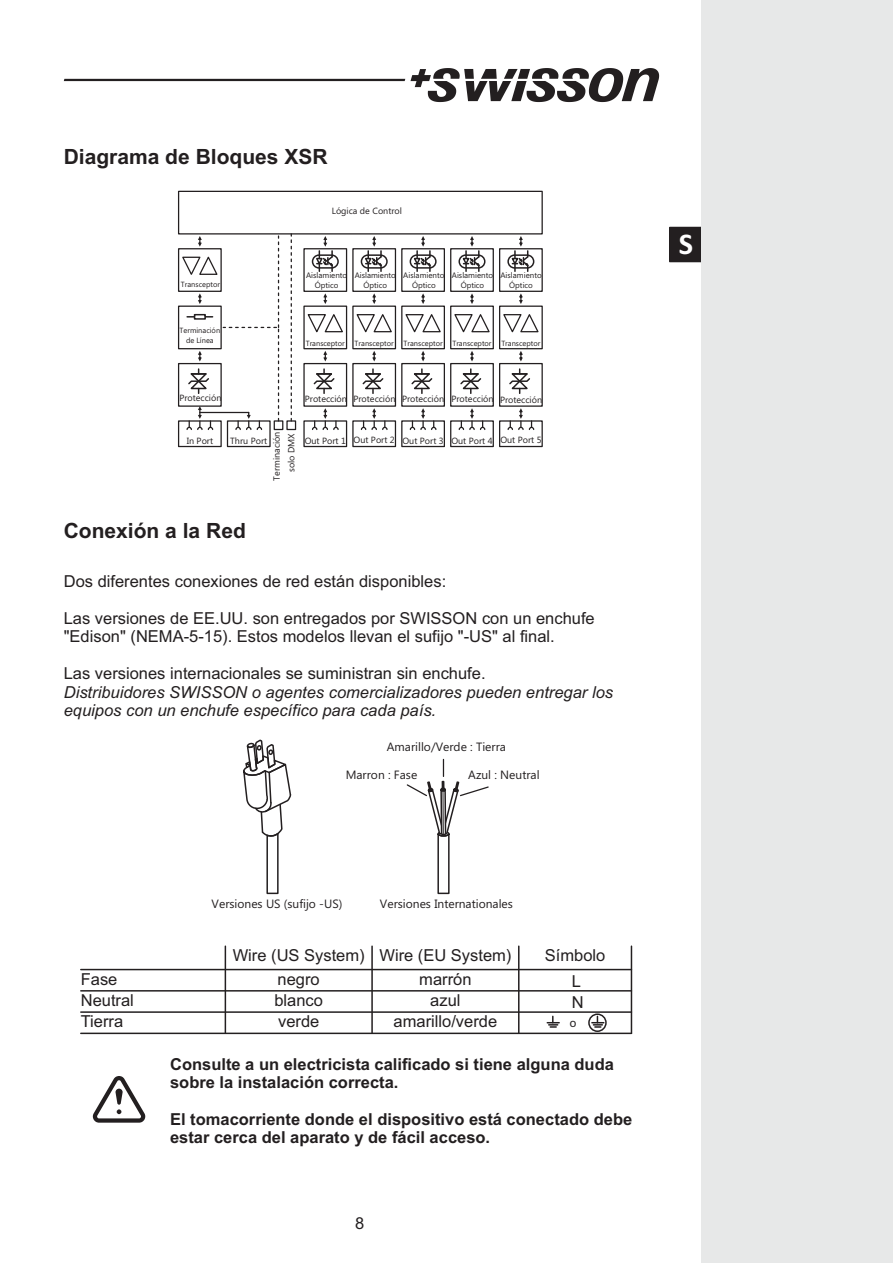
<style>
.page{position:relative;width:893px;height:1263px;background:#fff}
.page>*{position:absolute;margin:0;border:0;box-sizing:border-box;transform-origin:0 0}
.t1{font:700 30.3px "Calibri";color:#fff}
.t2{font:700 21px "Arial";color:#231f20}
.t3{font:16.5px/21.3px "Arial";color:#231f20}
.t4{font:700 16.5px/18.5px "Arial";color:#231f20}
.t5{font:italic 16.5px/18.5px "Arial";color:#231f20}
.t6{font:12px "Ebrima";color:#231f20}
.t7{font:11.7px "Arial";color:#231f20}
.t8{font:9px/14.9px "Ebrima";color:#231f20;text-align:right}
.t9{font:7.95px/10.5px "Ebrima";color:#231f20;text-align:center}
.t10{font:7.5px/10.1px "Ebrima";color:#231f20;text-align:center}
</style>
<div class="page">
<svg style="left:64px;top:68px;width:595px;height:34px"></svg>
<svg style="left:519px;top:351px;width:4px;height:10px"></svg>
<div style="left:499px;top:363px;width:44px;height:44px;border:1px solid #231f20"></div>
<svg style="left:509px;top:369px;width:21px;height:24px"></svg>
<div style="left:499px;top:306px;width:44px;height:43px;border:1px solid #231f20"></div>
<svg style="left:503px;top:314px;width:36px;height:19px"></svg>
<div style="left:499px;top:248px;width:44px;height:44px;border:1px solid #231f20"></div>
<svg style="left:519px;top:293px;width:4px;height:11px"></svg>
<div style="left:507px;top:254px;width:27px;height:15px;border:2px solid #231f20;border-radius:6px"></div>
<svg style="left:510px;top:236px;width:20px;height:35px"></svg>
<div style="left:178px;top:191px;width:365px;height:43px;border:1px solid #231f20"></div>
<svg style="left:470px;top:351px;width:4px;height:10px"></svg>
<svg style="left:421px;top:351px;width:4px;height:10px"></svg>
<svg style="left:372px;top:351px;width:4px;height:10px"></svg>
<svg style="left:323px;top:351px;width:4px;height:10px"></svg>
<div style="left:450px;top:363px;width:44px;height:44px;border:1px solid #231f20"></div>
<div style="left:401px;top:363px;width:44px;height:44px;border:1px solid #231f20"></div>
<div style="left:352px;top:363px;width:44px;height:44px;border:1px solid #231f20"></div>
<div style="left:303px;top:363px;width:44px;height:44px;border:1px solid #231f20"></div>
<svg style="left:460px;top:369px;width:22px;height:24px"></svg>
<svg style="left:411px;top:369px;width:22px;height:24px"></svg>
<svg style="left:362px;top:369px;width:22px;height:24px"></svg>
<svg style="left:313px;top:369px;width:22px;height:24px"></svg>
<div style="left:450px;top:306px;width:44px;height:43px;border:1px solid #231f20"></div>
<div style="left:401px;top:306px;width:44px;height:43px;border:1px solid #231f20"></div>
<div style="left:352px;top:306px;width:44px;height:43px;border:1px solid #231f20"></div>
<div style="left:303px;top:306px;width:44px;height:43px;border:1px solid #231f20"></div>
<svg style="left:454px;top:314px;width:36px;height:19px"></svg>
<svg style="left:405px;top:314px;width:36px;height:19px"></svg>
<svg style="left:356px;top:314px;width:36px;height:19px"></svg>
<svg style="left:307px;top:314px;width:36px;height:19px"></svg>
<div style="left:450px;top:248px;width:44px;height:44px;border:1px solid #231f20"></div>
<div style="left:401px;top:248px;width:44px;height:44px;border:1px solid #231f20"></div>
<div style="left:352px;top:248px;width:44px;height:44px;border:1px solid #231f20"></div>
<div style="left:303px;top:248px;width:44px;height:44px;border:1px solid #231f20"></div>
<svg style="left:470px;top:293px;width:4px;height:11px"></svg>
<svg style="left:421px;top:293px;width:4px;height:11px"></svg>
<svg style="left:372px;top:293px;width:4px;height:11px"></svg>
<svg style="left:323px;top:293px;width:4px;height:11px"></svg>
<div style="left:458px;top:254px;width:27px;height:15px;border:2px solid #231f20;border-radius:6px"></div>
<div style="left:410px;top:254px;width:27px;height:15px;border:2px solid #231f20;border-radius:6px"></div>
<div style="left:361px;top:254px;width:27px;height:15px;border:2px solid #231f20;border-radius:6px"></div>
<div style="left:312px;top:254px;width:27px;height:15px;border:2px solid #231f20;border-radius:6px"></div>
<svg style="left:461px;top:236px;width:20px;height:36px"></svg>
<svg style="left:412px;top:236px;width:20px;height:35px"></svg>
<svg style="left:363px;top:236px;width:20px;height:36px"></svg>
<svg style="left:314px;top:236px;width:20px;height:36px"></svg>
<div style="left:178px;top:363px;width:44px;height:44px;border:1px solid #231f20"></div>
<div style="left:178px;top:248px;width:44px;height:44px;border:1px solid #231f20"></div>
<svg style="left:507px;top:408px;width:28px;height:22px"></svg>
<div style="left:499px;top:420px;width:44px;height:27px;border:1px solid #231f20"></div>
<svg style="left:458px;top:408px;width:28px;height:22px"></svg>
<svg style="left:409px;top:408px;width:28px;height:22px"></svg>
<svg style="left:360px;top:408px;width:28px;height:22px"></svg>
<svg style="left:312px;top:408px;width:27px;height:22px"></svg>
<div style="left:450px;top:420px;width:44px;height:27px;border:1px solid #231f20"></div>
<div style="left:401px;top:420px;width:44px;height:27px;border:1px solid #231f20"></div>
<div style="left:352px;top:420px;width:44px;height:27px;border:1px solid #231f20"></div>
<div style="left:303px;top:420px;width:44px;height:27px;border:1px solid #231f20"></div>
<div style="left:178px;top:420px;width:44px;height:27px;border:1px solid #231f20"></div>
<div style="left:227px;top:420px;width:44px;height:27px;border:1px solid #231f20"></div>
<div style="left:178px;top:306px;width:44px;height:43px;border:1px solid #231f20"></div>
<div style="left:274px;top:420px;width:9px;height:10px;border:1px solid #231f20"></div>
<div style="left:286px;top:420px;width:10px;height:10px;border:1px solid #231f20"></div>
<svg style="left:291px;top:234px;width:1px;height:187px"></svg>
<svg style="left:181px;top:236px;width:99px;height:195px"></svg>
<svg style="left:243px;top:739px;width:49px;height:156px"></svg>
<svg style="left:406px;top:758px;width:84px;height:277px"></svg>
<svg style="left:93px;top:1076px;width:52px;height:47px"></svg>
<hr style="left:81px;top:969px;width:550px;height:1px;background:#231f20">
<hr style="left:81px;top:990px;width:550px;height:1px;background:#231f20">
<hr style="left:81px;top:1011px;width:550px;height:2px;background:#231f20">
<hr style="left:225px;top:946px;width:1px;height:87px;background:#231f20">
<hr style="left:371px;top:946px;width:2px;height:87px;background:#231f20">
<hr style="left:518px;top:946px;width:1px;height:87px;background:#231f20">
<hr style="left:631px;top:946px;width:1px;height:87px;background:#231f20">
<hr style="left:81px;top:1032px;width:550px;height:2px;background:#231f20">
<svg style="left:547px;top:1016px;width:12px;height:12px"></svg>
<svg style="left:592px;top:1016px;width:12px;height:12px"></svg>
<div style="left:588px;top:1013px;width:19px;height:19px;border:2px solid #231f20;border-radius:50%"></div>
<svg style="left:669px;top:226px;width:33px;height:37px"></svg>
<div style="left:702px;top:0;width:191px;height:1263px;background:#e7e8e8"></div>
<p class="t2" style="left:64px;top:148px;width:265px">Diagrama de Bloques XSR</p>
<p class="t10" style="left:181px;top:280px;width:41px">Transceptor</p>
<p class="t10" style="left:180px;top:326px;width:42px">Terminación de Línea</p>
<p class="t8" style="left:332px;top:204px;width:72px">Lógica de Control</p>
<p class="t9" style="left:306px;top:270px;width:43px">Aislamiento<br>Óptico</p>
<p class="t9" style="left:355px;top:270px;width:43px">Aislamiento<br>Óptico</p>
<p class="t9" style="left:403px;top:270px;width:43px">Aislamiento<br>Óptico</p>
<p class="t9" style="left:452px;top:270px;width:43px">Aislamiento<br>Óptico</p>
<p class="t9" style="left:500px;top:270px;width:43px">Aislamiento<br>Óptico</p>
<p class="t10" style="left:306px;top:339px;width:41px">Transceptor</p>
<p class="t10" style="left:355px;top:339px;width:41px">Transceptor</p>
<p class="t10" style="left:404px;top:339px;width:41px">Transceptor</p>
<p class="t10" style="left:452px;top:339px;width:41px">Transceptor</p>
<p class="t10" style="left:501px;top:339px;width:41px">Transceptor</p>
<p class="t8" style="left:179px;top:392px;width:44px">Protección</p>
<p class="t8" style="left:305px;top:392px;width:239px">Protección Protección Protección Protección Protección</p>
<p class="t8" style="left:270px;top:480px;width:50px;rotate:-90deg">Terminación solo DMX</p>
<p class="t8" style="left:187px;top:434px;width:28px">In Port</p>
<p class="t8" style="left:230px;top:434px;width:38px">Thru Port</p>
<p class="t8" style="left:305px;top:434px;width:238px">Out Port 1 Out Port 2 Out Port 3 Out Port 4 Out Port 5</p>
<p class="t2" style="left:64px;top:522px;width:184px">Conexión a la Red</p>
<p class="t3" style="left:64px;top:572px;width:384px">Dos diferentes conexiones de red están disponibles:</p>
<p class="t3" style="left:64px;top:610px;width:533px;line-height:18.5px">Las versiones de EE.UU. son entregados por SWISSON con un enchufe "Edison" (NEMA-5-15). Estos modelos llevan el sufijo "-US" al final.</p>
<p class="t3" style="left:64px;top:664px;width:423px">Las versiones internacionales se suministran sin enchufe.</p>
<p class="t5" style="left:64px;top:684px;width:551px">Distribuidores SWISSON o agentes comercializadores pueden entregar los equipos con un enchufe específico para cada país.</p>
<p class="t6" style="left:387px;top:742px;width:121px">Amarillo/Verde : Tierra</p>
<p class="t6" style="left:346px;top:770px;width:73px">Marron : Fase</p>
<p class="t6" style="left:468px;top:770px;width:73px">Azul : Neutral</p>
<p class="t3" style="left:81px;top:969px;width:38px">Fase</p>
<p class="t3" style="left:81px;top:991px;width:55px">Neutral</p>
<p class="t3" style="left:81px;top:1012px;width:44px">Tierra</p>
<p class="t6" style="left:212px;top:899px;width:132px">Versiones US (sufijo -US)</p>
<p class="t6" style="left:380px;top:899px;width:134px">Versiones Internationales</p>
<p class="t3" style="left:233px;top:946px;width:133px">Wire (US System)</p>
<p class="t3" style="left:379px;top:946px;width:133px">Wire (EU System)</p>
<p class="t3" style="left:545px;top:944px;width:62px;line-height:25.5px;text-align:center">Símbolo<br>L</p>
<p class="t3" style="left:572px;top:993px;width:13px">N</p>
<p class="t7" style="left:570px;top:1018px;width:8px">o</p>
<p class="t3" style="left:274px;top:969px;width:50px">negro blanco verde</p>
<p class="t3" style="left:394px;top:969px;width:105px;text-align:center">marrón<br>azul amarillo/verde</p>
<p class="t4" style="left:170px;top:1056px;width:445px">Consulte a un electricista calificado si tiene alguna duda sobre la instalación correcta.</p>
<p class="t4" style="left:170px;top:1111px;width:464px">El tomacorriente donde el dispositivo está conectado debe estar cerca del aparato y de fácil acceso.</p>
<p class="t3" style="left:355px;top:1214px;width:11px">8</p>
<h1 class="t1" style="left:679px;top:231px;width:16px">S</h1>
</div>
